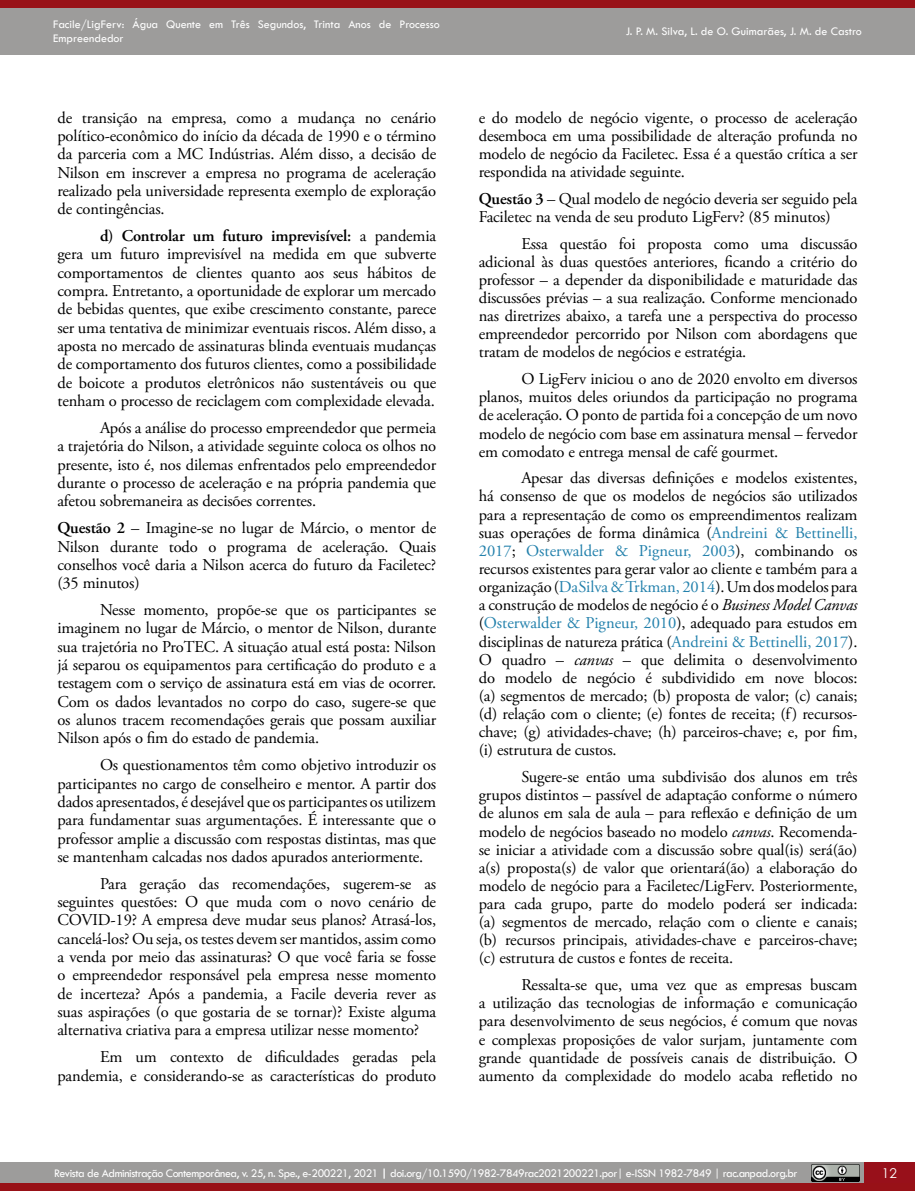
<style>
.page{position:relative;width:915px;height:1191px;background:#fff}
.page>*{position:absolute;margin:0;border:0;box-sizing:border-box;transform-origin:0 0}
.t1{font:16.5px/18.1px "Adobe Garamond Pro";letter-spacing:-.01em;color:#000;text-align:justify}
.t2{font:13.5px "Century Gothic";color:#fff}
.t3{font:12px "Tw Cen";letter-spacing:-.035em;color:#fff}
.t4{font:12px/14.4px "Tw Cen";color:#fff}
.s1{font-weight:600}
.s2{color:#2381ac}
.s3{font-style:italic}
.s4{font-weight:700}
</style>
<div class="page">
<div style="left:863px;top:1162px;width:51px;height:21px;background:#98101a"></div>
<div style="left:0;top:0;width:914px;height:54px;background:#9d9c9b"></div>
<div style="left:0;top:0;width:914px;height:7px;background:#981117"></div>
<div style="left:0;top:1162px;width:863px;height:21px;background:#9d9c9b"></div>
<div style="left:0;top:1183px;width:914px;height:8px;background:#981117"></div>
<svg style="left:914px;top:1162px;width:1px;height:29px"></svg>
<img style="left:811px;top:1164px;width:48px;height:17px">
<p class="t4" style="left:53px;top:17px;width:388px">Facile/LigFerv: Água Quente em Três Segundos, Trinta Anos de Processo<br>Empreendedor</p>
<p class="t1" style="left:57px;top:109px;width:380px">de transição na empresa, como a mudança no cenário político-econômico do início da década de 1990 e o término da parceria com a MC Indústrias. Além disso, a decisão de Nilson em inscrever a empresa no programa de aceleração realizado pela universidade representa exemplo de exploração de contingências.</p>
<p class="t1" style="left:57px;top:227px;width:380px;text-indent:43px"><span class="s1">d) Controlar um futuro imprevisível:</span> a pandemia gera um futuro imprevisível na medida em que subverte comportamentos de clientes quanto aos seus hábitos de compra. Entretanto, a oportunidade de explorar um mercado de bebidas quentes, que exibe crescimento constante, parece ser uma tentativa de minimizar eventuais riscos. Além disso, a aposta no mercado de assinaturas blinda eventuais mudanças de comportamento dos futuros clientes, como a possibilidade de boicote a produtos eletrônicos não sustentáveis ou que tenham o processo de reciclagem com complexidade elevada.</p>
<p class="t1" style="left:57px;top:419px;width:380px;text-indent:43px">Após a análise do processo empreendedor que permeia a trajetória do Nilson, a atividade seguinte coloca os olhos no presente, isto é, nos dilemas enfrentados pelo empreendedor durante o processo de aceleração e na própria pandemia que afetou sobremaneira as decisões correntes.</p>
<p class="t1" style="left:57px;top:519px;width:380px"><span class="s1">Questão 2</span> – Imagine-se no lugar de Márcio, o mentor de Nilson durante todo o programa de aceleração. Quais conselhos você daria a Nilson acerca do futuro da Faciletec? (35 minutos)</p>
<p class="t1" style="left:57px;top:601px;width:380px;text-indent:43px">Nesse momento, propõe-se que os participantes se imaginem no lugar de Márcio, o mentor de Nilson, durante sua trajetória no ProTEC. A situação atual está posta: Nilson já separou os equipamentos para certificação do produto e a testagem com o serviço de assinatura está em vias de ocorrer.<br>Com os dados levantados no corpo do caso, sugere-se que os alunos tracem recomendações gerais que possam auxiliar Nilson após o fim do estado de pandemia.</p>
<p class="t1" style="left:57px;top:756px;width:380px;text-indent:43px">Os questionamentos têm como objetivo introduzir os participantes no cargo de conselheiro e mentor. A partir dos dados apresentados, é desejável que os participantes os utilizem para fundamentar suas argumentações. É interessante que o professor amplie a discussão com respostas distintas, mas que se mantenham calcadas nos dados apurados anteriormente.</p>
<p class="t1" style="left:57px;top:875px;width:380px;text-indent:43px">Para geração das recomendações, sugerem-se as seguintes questões: O que muda com o novo cenário de COVID-19? A empresa deve mudar seus planos? Atrasá-los, cancelá-los? Ou seja, os testes devem ser mantidos, assim como a venda por meio das assinaturas? O que você faria se fosse o empreendedor responsável pela empresa nesse momento de incerteza? Após a pandemia, a Facile deveria rever as suas aspirações (o que gostaria de se tornar)? Existe alguma alternativa criativa para a empresa utilizar nesse momento?</p>
<p class="t1" style="left:57px;top:1048px;width:380px;text-align:right">Em um contexto de dificuldades geradas pela pandemia, e considerando-se as características do produto</p>
<p class="t4" style="left:625px;top:24px;width:237px">J. P. M. Silva, L. de O. Guimarães, J. M. de Castro</p>
<p class="t1" style="left:478px;top:109px;width:380px">e do modelo de negócio vigente, o processo de aceleração desemboca em uma possibilidade de alteração profunda no modelo de negócio da Faciletec. Essa é a questão crítica a ser respondida na atividade seguinte.</p>
<p class="t1" style="left:478px;top:190px;width:380px"><span class="s1">Questão 3</span> – Qual modelo de negócio deveria ser seguido pela<br>Faciletec na venda de seu produto LigFerv? (85 minutos)</p>
<p class="t1" style="left:478px;top:235px;width:380px;text-indent:43px">Essa questão foi proposta como uma discussão adicional às duas questões anteriores, ficando a critério do professor – a depender da disponibilidade e maturidade das discussões prévias – a sua realização. Conforme mencionado nas diretrizes abaixo, a tarefa une a perspectiva do processo empreendedor percorrido por Nilson com abordagens que tratam de modelos de negócios e estratégia.</p>
<p class="t1" style="left:478px;top:370px;width:380px;text-indent:43px">O LigFerv iniciou o ano de 2020 envolto em diversos planos, muitos deles oriundos da participação no programa de aceleração. O ponto de partida foi a concepção de um novo modelo de negócio com base em assinatura mensal – fervedor em comodato e entrega mensal de café gourmet.</p>
<p class="t1" style="left:478px;top:469px;width:380px;text-indent:43px">Apesar das diversas definições e modelos existentes, há consenso de que os modelos de negócios são utilizados para a representação de como os empreendimentos realizam suas operações de forma dinâmica (<span class="s2">Andreini &amp; Bettinelli, 2017</span>; <span class="s2">Osterwalder &amp; Pigneur, 2003</span>), combinando os recursos existentes para gerar valor ao cliente e também para a organização (<span class="s2">DaSilva &amp; Trkman, 2014</span>). Um dos modelos para a construção de modelos de negócio é o <span class="s3">Business Model Canvas </span>(<span class="s2">Osterwalder &amp; Pigneur, 2010</span>), adequado para estudos em disciplinas de natureza prática (<span class="s2">Andreini &amp; Bettinelli, 2017</span>).<br>O quadro – <span class="s3">canvas</span> – que delimita o desenvolvimento do modelo de negócio é subdividido em nove blocos: (a) segmentos de mercado; (b) proposta de valor; (c) canais; (d) relação com o cliente; (e) fontes de receita; (f) recursos&shy;chave; (g) atividades-chave; (h) parceiros-chave; e, por fim, (i) estrutura de custos.</p>
<p class="t1" style="left:478px;top:768px;width:380px;text-indent:43px">Sugere-se então uma subdivisão dos alunos em três grupos distintos – passível de adaptação conforme o número de alunos em sala de aula – para reflexão e definição de um modelo de negócios baseado no modelo <span class="s3">canvas</span>. Recomenda&shy;se iniciar a atividade com a discussão sobre qual(is) será(ão) a(s) proposta(s) de valor que orientará(ão) a elaboração do modelo de negócio para a Faciletec/LigFerv. Posteriormente, para cada grupo, parte do modelo poderá ser indicada: (a) segmentos de mercado, relação com o cliente e canais; (b) recursos principais, atividades-chave e parceiros-chave; (c) estrutura de custos e fontes de receita.</p>
<p class="t1" style="left:478px;top:976px;width:380px;text-indent:43px">Ressalta-se que, uma vez que as empresas buscam a utilização das tecnologias de informação e comunicação para desenvolvimento de seus negócios, é comum que novas e complexas proposições de valor surjam, juntamente com grande quantidade de possíveis canais de distribuição. O aumento da complexidade do modelo acaba refletido no</p>
<p class="t3" style="left:54px;top:1166px;width:744px">Revista de Administração Contemporânea, v. 25, n. Spe., e-200221, 2021 <span class="s4">|</span> doi.org/10.1590/1982-7849rac2021200221.por| e-ISSN 1982-7849 | rac.anpad.org.br</p>
<p class="t2" style="left:881px;top:1163px;width:16px">12</p>
</div>
